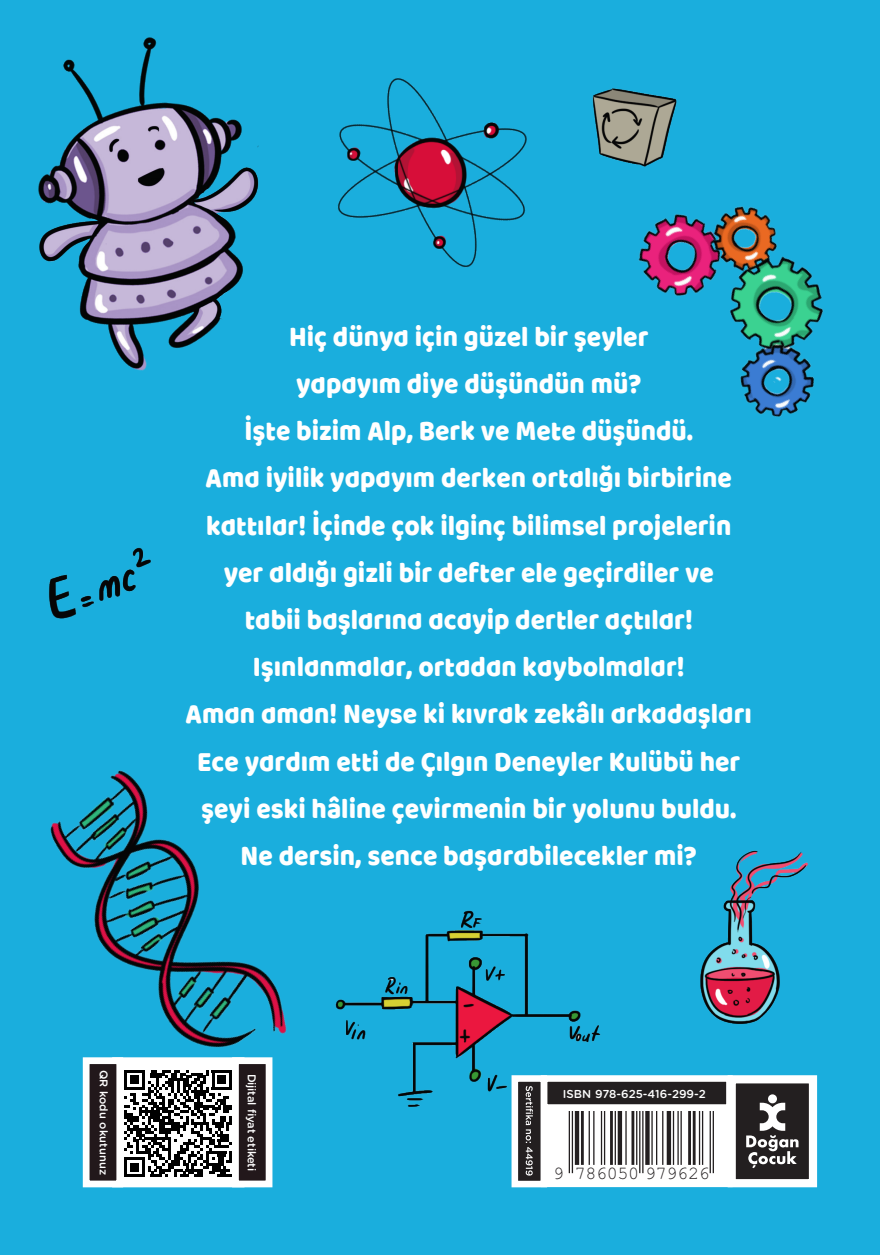
<style>
.page{position:relative;width:880px;height:1255px;background:#1aaedd}
.page>*{position:absolute;margin:0;border:0;box-sizing:border-box;transform-origin:0 0}
.t1{font:29.25px/47.2px "Baloo";color:#fff;text-align:center;scale:.9 1}
.t2{font:18.45px "Helvetica";letter-spacing:-.015em;color:#231f20}
.t3{font:500 11.47px "Gotham Rounded";letter-spacing:-.01em;color:#fff}
.t4{font:500 11.25px "Gotham Rounded";letter-spacing:.02em;color:#fff}
</style>
<div class="page">
<img style="left:38px;top:37px;width:221px;height:334px">
<img style="left:638px;top:206px;width:186px;height:211px">
<img style="left:49px;top:547px;width:102px;height:72px">
<img style="left:592px;top:88px;width:85px;height:79px">
<img style="left:700px;top:850px;width:109px;height:174px">
<img style="left:422px;top:910px;width:243px;height:278px">
<img style="left:337px;top:78px;width:190px;height:190px">
<img style="left:50px;top:770px;width:372px;height:382px">
<svg style="left:547px;top:1111px;width:180px;height:76px;background:#f3f3f3"></svg>
<div style="left:544px;top:1078px;width:185px;height:29px;background:#231f20"></div>
<div style="left:541px;top:1075px;width:191px;height:36px;border:7px solid #fff"></div>
<div style="left:515px;top:1078px;width:29px;height:106px;background:#231f20"></div>
<div style="left:511px;top:1075px;width:36px;height:112px;border:7px solid #fff"></div>
<div style="left:731px;top:1079px;width:82px;height:104px;background:#231f20"></div>
<div style="left:727px;top:1075px;width:90px;height:112px;border:8px solid #fff"></div>
<svg style="left:746px;top:1094px;width:52px;height:74px"></svg>
<hr style="left:569px;top:1111px;width:1px;height:62px;background:#231f20">
<hr style="left:572px;top:1111px;width:1px;height:62px;background:#231f20">
<hr style="left:575px;top:1111px;width:4px;height:54px;background:#231f20">
<hr style="left:581px;top:1111px;width:3px;height:54px;background:#231f20">
<hr style="left:588px;top:1111px;width:2px;height:54px;background:#231f20">
<hr style="left:593px;top:1111px;width:1px;height:54px;background:#231f20">
<hr style="left:601px;top:1111px;width:1px;height:54px;background:#231f20">
<hr style="left:604px;top:1111px;width:1px;height:54px;background:#231f20">
<hr style="left:610px;top:1111px;width:3px;height:54px;background:#231f20">
<hr style="left:614px;top:1111px;width:2px;height:54px;background:#231f20">
<hr style="left:618px;top:1111px;width:4px;height:54px;background:#231f20">
<hr style="left:625px;top:1111px;width:1px;height:54px;background:#231f20">
<hr style="left:631px;top:1111px;width:3px;height:54px;background:#231f20">
<hr style="left:636px;top:1111px;width:1px;height:54px;background:#231f20">
<hr style="left:639px;top:1111px;width:1px;height:62px;background:#231f20">
<hr style="left:642px;top:1111px;width:1px;height:62px;background:#231f20">
<svg style="left:645px;top:1111px;width:4px;height:54px"></svg>
<hr style="left:651px;top:1111px;width:2px;height:54px;background:#231f20">
<hr style="left:656px;top:1111px;width:1px;height:54px;background:#231f20">
<hr style="left:662px;top:1111px;width:1px;height:54px;background:#231f20">
<hr style="left:667px;top:1111px;width:4px;height:54px;background:#231f20">
<hr style="left:673px;top:1111px;width:1px;height:54px;background:#231f20">
<hr style="left:677px;top:1111px;width:2px;height:54px;background:#231f20">
<hr style="left:680px;top:1111px;width:2px;height:54px;background:#231f20">
<hr style="left:688px;top:1111px;width:3px;height:54px;background:#231f20">
<hr style="left:693px;top:1111px;width:2px;height:54px;background:#231f20">
<hr style="left:699px;top:1111px;width:1px;height:54px;background:#231f20">
<hr style="left:702px;top:1111px;width:1px;height:54px;background:#231f20">
<hr style="left:709px;top:1111px;width:2px;height:62px;background:#231f20">
<hr style="left:712px;top:1111px;width:2px;height:62px;background:#231f20">
<svg style="left:526px;top:1086px;width:7px;height:89px"></svg>
<svg style="left:107px;top:1052px;width:142px;height:136px;background:#889092"></svg>
<div style="left:83px;top:1057px;width:40px;height:130px;background:#22181b;border:7px solid #fff"></div>
<div style="left:232px;top:1057px;width:40px;height:130px;background:#22181b;border:7px solid #fff"></div>
<p class="t1" style="left:186px;top:312px;width:630px">Hiç dünya için güzel bir şeyler<br>yapayım diye düşündün mü?<br>İşte bizim Alp, Berk ve Mete düşündü.<br>Ama iyilik yapayım derken ortalığı birbirine kattılar! İçinde çok ilginç bilimsel projelerin yer aldığı gizli bir defter ele geçirdiler ve<br>tabii başlarına acayip dertler açtılar!<br>Işınlanmalar, ortadan kaybolmalar!<br>Aman aman! Neyse ki kıvrak zekâlı arkadaşları Ece yardım etti de Çılgın Deneyler Kulübü her şeyi eski hâline çevirmenin bir yolunu buldu.<br>Ne dersin, sence başarabilecekler mi?</p>
<p class="t4" style="left:112px;top:1069px;width:107px;rotate:90deg">QR kodu okutunuz</p>
<p class="t3" style="left:260px;top:1073px;width:99px;rotate:90deg">Dijital fiyat etiketi</p>
<p class="t3" style="left:563px;top:1085px;width:144px">ISBN 978-625-416-299-2</p>
<p class="t2" style="left:553px;top:1162px;width:158px">9 786050 979626</p>
</div>
